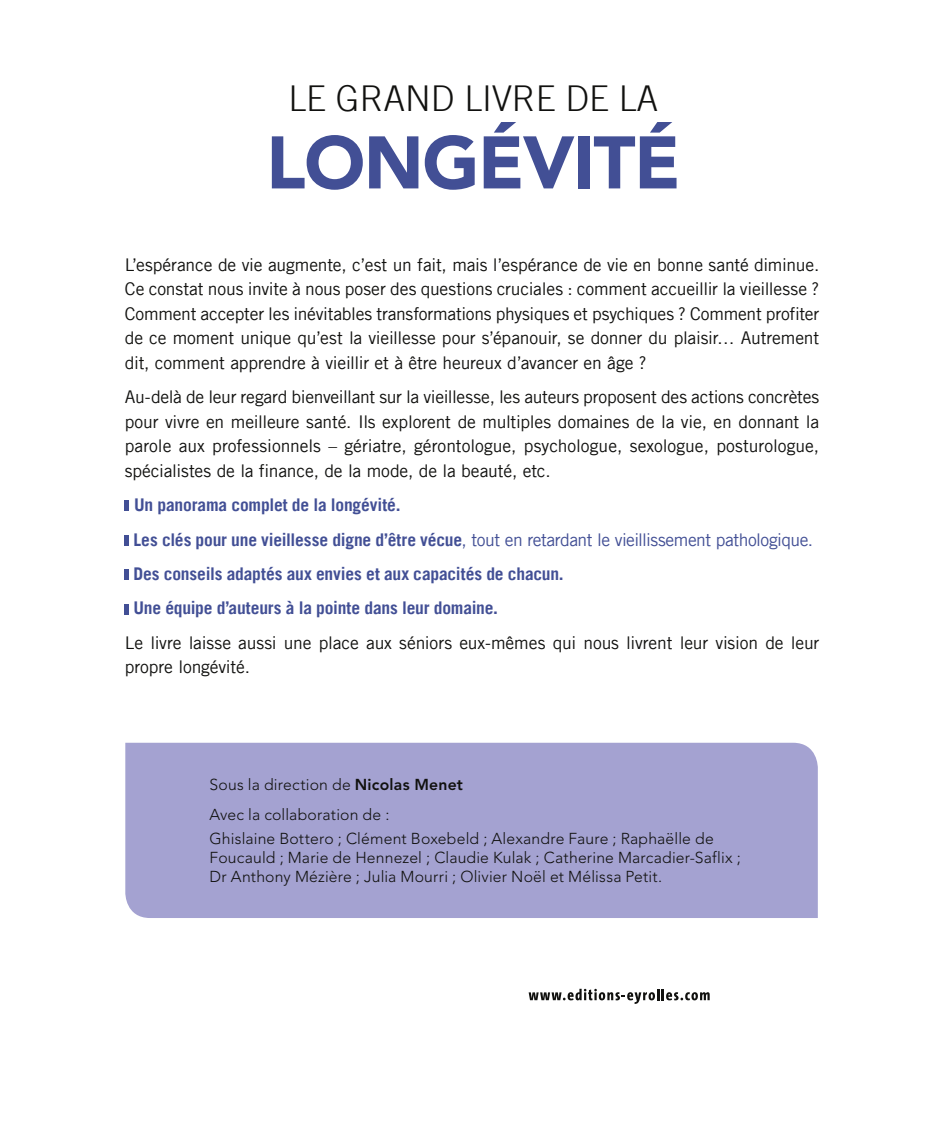
<style>
.page{position:relative;width:943px;height:1142px;background:#fff}
.page>*{position:absolute;margin:0;border:0;box-sizing:border-box;transform-origin:0 0}
.t1{font:900 73.5px "Avenir LT Std";letter-spacing:-.02em;color:#424f95}
.t2{font:300 35.52px "Trade Gothic LT";color:#11110f}
.t3{font:17.5px/24.5px "Trade Gothic LT";letter-spacing:-.01em;color:#11110f;text-align:justify}
.t4{font:700 17.5px/34.5px "Trade Gothic LT";letter-spacing:-.01em;color:#424f95}
.t5{font:300 15.75px/19.2px "Avenir LT Std";letter-spacing:.01em;color:#11110f}
.s1{font-weight:400}
.s2{font-weight:800}
</style>
<div class="page">
<div style="left:125px;top:742px;width:693px;height:175px;background:#a4a2d1"></div>
<svg style="left:125px;top:500px;width:4px;height:11px"></svg>
<svg style="left:125px;top:535px;width:4px;height:10px"></svg>
<svg style="left:125px;top:569px;width:4px;height:11px"></svg>
<svg style="left:125px;top:604px;width:4px;height:10px"></svg>
<svg style="left:529px;top:988px;width:181px;height:15px"></svg>
<h2 class="t2" style="left:288px;top:77px;width:371px">LE GRAND LIVRE DE LA</h2>
<h1 class="t1" style="left:266px;top:118px;width:416px">LONGÉVITÉ</h1>
<p class="t3" style="left:125px;top:252px;width:696px">L’espérance de vie augmente, c’est un fait, mais l’espérance de vie en bonne santé diminue.<br>Ce constat nous invite à nous poser des questions cruciales : comment accueillir la vieillesse ?<br>Comment accepter les inévitables transformations physiques et psychiques ? Comment profiter de ce moment unique qu’est la vieillesse pour s’épanouir, se donner du plaisir… Autrement dit, comment apprendre à vieillir et à être heureux d’avancer en âge ?</p>
<p class="t3" style="left:125px;top:384px;width:696px">Au-delà de leur regard bienveillant sur la vieillesse, les auteurs proposent des actions concrètes pour vivre en meilleure santé. Ils explorent de multiples domaines de la vie, en donnant la parole aux professionnels – gériatre, gérontologue, psychologue, sexologue, posturologue, spécialistes de la finance, de la mode, de la beauté, etc.</p>
<p class="t4" style="left:134px;top:487px;width:681px">Un panorama complet de la longévité.<br>Les clés pour une vieillesse digne d’être vécue<span class="s1">, tout en retardant le vieillissement pathologique.<br></span>Des conseils adaptés aux envies et aux capacités de chacun.<br>Une équipe d’auteurs à la pointe dans leur domaine.</p>
<p class="t3" style="left:125px;top:630px;width:696px">Le livre laisse aussi une place aux séniors eux-mêmes qui nous livrent leur vision de leur propre longévité.</p>
<p class="t5" style="left:210px;top:770px;width:255px;line-height:29.2px">Sous la direction de <span class="s2">Nicolas Menet<br></span>Avec la collaboration de :</p>
<p class="t5" style="left:210px;top:828px;width:533px">Ghislaine Bottero ; Clément Boxebeld ; Alexandre Faure ; Raphaëlle de<br>Foucauld ; Marie de Hennezel ; Claudie Kulak ; Catherine Marcadier-Saflix ;<br>Dr Anthony Mézière ; Julia Mourri ; Olivier Noël et Mélissa Petit.</p>
</div>
